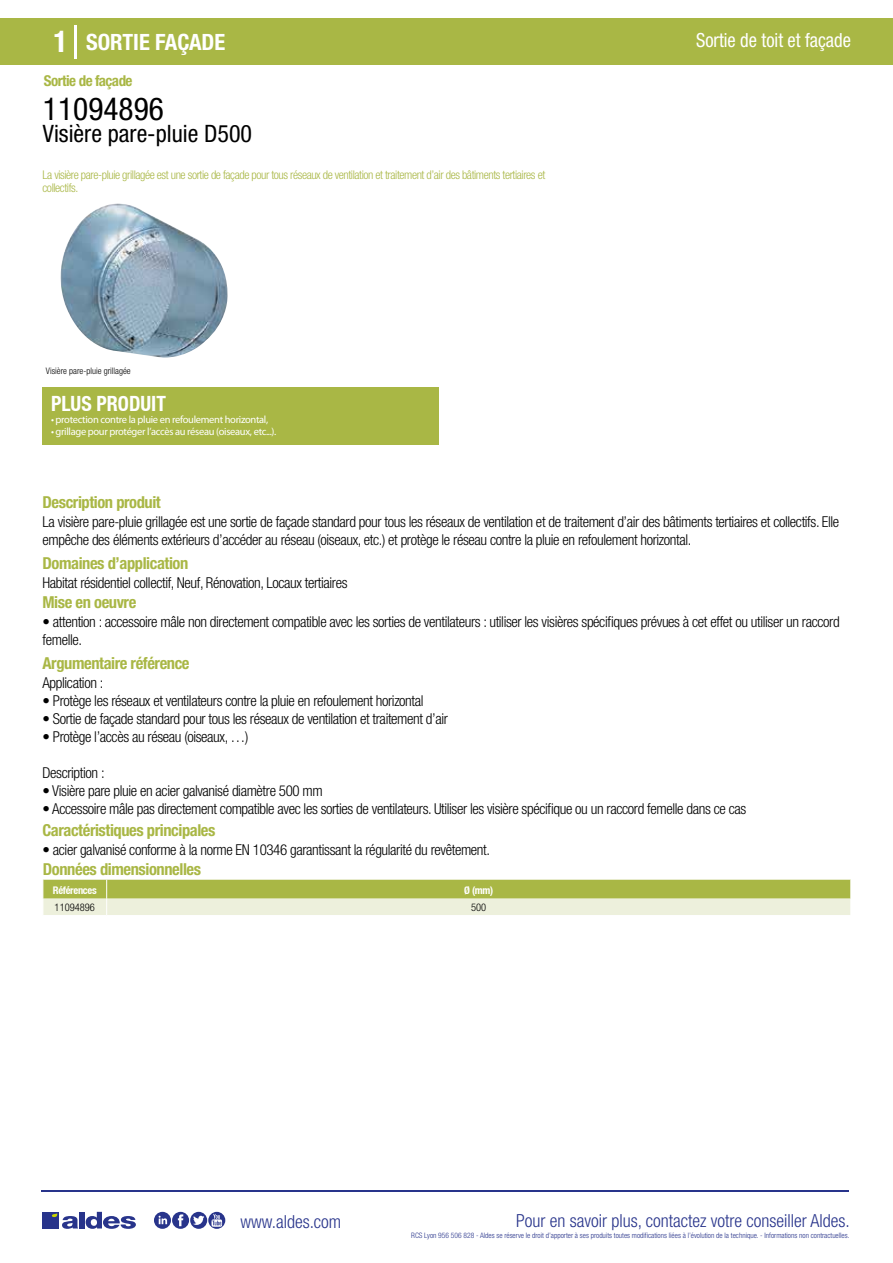
<style>
.page{position:relative;width:893px;height:1263px;background:#fff}
.page>*{position:absolute;margin:0;border:0;box-sizing:border-box;transform-origin:0 0}
.t1{font:condensed 31.5px "Helvetica Neue LT Std";color:#000}
.t2{font:condensed 24px "Helvetica Neue LT Std";color:#000}
.t3{font:700 condensed 22.5px "Helvetica Neue LT Std";color:#fff}
.t4{font:700 condensed 21px "Helvetica Neue";color:#fff;scale:.95 1}
.t5{font:condensed 19.5px "Helvetica Neue LT Std";color:#fff;scale:.95 1}
.t6{font:300 condensed 18px "Helvetica Neue";color:#28348b}
.t7{font:700 condensed 16.5px "Helvetica Neue LT Std";letter-spacing:-.025em;color:#a9b745}
.t8{font:300 condensed 15px/18px "Helvetica Neue LT Std";letter-spacing:-.025em;color:#000}
.t9{font:700 condensed 15px "Helvetica Neue LT Std";letter-spacing:-.035em;color:#a9b745}
.t10{font:300 condensed 12px/13.5px "Helvetica Neue LT Std";letter-spacing:-.035em;color:#a9b745}
.t11{font:10.5px "Myriad Pro";letter-spacing:-.03em;color:#fff}
.t12{font:700 condensed 10.5px "Helvetica Neue";letter-spacing:-.03em;color:#fff}
.t13{font:300 condensed 10.5px "Helvetica Neue";color:#000}
.t14{font:300 condensed 9px "Helvetica Neue";color:#000}
.t15{font:300 condensed 7.5px "Helvetica Neue";color:#28348b}
.s1{font-size:30px}
</style>
<div class="page">
<div style="left:0;top:18px;width:893px;height:46px;background:#a9b745"></div>
<div style="left:43px;top:387px;width:396px;height:57px;background:#a9b745"></div>
<hr style="left:74px;top:25px;width:2px;height:33px;background:#fff">
<svg style="left:60px;top:203px;width:168px;height:155px"></svg>
<svg style="left:43px;top:880px;width:808px;height:35px;background:#c9d28d"></svg>
<hr style="left:41px;top:1190px;width:808px;height:1px;background:#28348b">
<svg style="left:154px;top:1212px;width:71px;height:17px"></svg>
<div style="left:42px;top:1212px;width:17px;height:16px;background:#28348b"></div>
<div style="left:79px;top:1212px;width:5px;height:16px;background:#28348b"></div>
<svg style="left:86px;top:1212px;width:50px;height:17px"></svg>
<svg style="left:52px;top:1213px;width:26px;height:16px"></svg>
<h3 class="t3" style="left:54px;top:28px;width:173px"><span class="s1">1</span> SORTIE FAÇADE</h3>
<h3 class="t5" style="left:696px;top:29px;width:165px">Sortie de toit et façade</h3>
<p class="t9" style="left:44px;top:71px;width:90px">Sortie de façade</p>
<h1 class="t1" style="left:43px;top:91px;width:122px">11094896</h1>
<h2 class="t2" style="left:43px;top:120px;width:211px">Visière pare-pluie D500</h2>
<p class="t10" style="left:43px;top:167px;width:504px">La visière pare-pluie grillagée est une sortie de façade pour tous réseaux de ventilation et traitement d’air des bâtiments tertiaires et collectifs.</p>
<p class="t14" style="left:46px;top:365px;width:86px">Visière pare-pluie grillagée</p>
<h3 class="t4" style="left:51px;top:391px;width:122px">PLUS PRODUIT</h3>
<p class="t11" style="left:51px;top:413px;width:219px">• protection contre la pluie en refoulement horizontal,</p>
<p class="t11" style="left:51px;top:425px;width:227px">• grillage pour protéger l’accès au réseau (oiseaux, etc...).</p>
<p class="t7" style="left:43px;top:492px;width:120px">Description produit</p>
<p class="t8" style="left:43px;top:513px;width:798px">La visière pare-pluie grillagée est une sortie de façade standard pour tous les réseaux de ventilation et de traitement d’air des bâtiments tertiaires et collectifs. Elle empêche des éléments extérieurs d’accéder au réseau (oiseaux, etc.) et protège le réseau contre la pluie en refoulement horizontal.</p>
<p class="t8" style="left:43px;top:573px;width:307px">Habitat résidentiel collectif, Neuf, Rénovation, Locaux tertiaires</p>
<p class="t8" style="left:43px;top:613px;width:799px">• attention : accessoire mâle non directement compatible avec les sorties de ventilateurs : utiliser les visières spécifiques prévues à cet effet ou utiliser un raccord femelle.</p>
<p class="t7" style="left:43px;top:553px;width:147px">Domaines d’application</p>
<p class="t7" style="left:43px;top:592px;width:95px">Mise en oeuvre</p>
<p class="t7" style="left:43px;top:653px;width:149px">Argumentaire référence</p>
<p class="t8" style="left:43px;top:674px;width:62px">Application :</p>
<p class="t8" style="left:43px;top:692px;width:383px">• Protège les réseaux et ventilateurs contre la pluie en refoulement horizontal</p>
<p class="t8" style="left:43px;top:710px;width:407px">• Sortie de façade standard pour tous les réseaux de ventilation et traitement d’air</p>
<p class="t8" style="left:43px;top:728px;width:208px">• Protège l’accès au réseau (oiseaux, …)</p>
<p class="t8" style="left:43px;top:764px;width:64px">Description :</p>
<p class="t8" style="left:43px;top:782px;width:282px">• Visière pare pluie en acier galvanisé diamètre 500 mm</p>
<p class="t8" style="left:43px;top:800px;width:705px">• Accessoire mâle pas directement compatible avec les sorties de ventilateurs. Utiliser les visière spécifique ou un raccord femelle dans ce cas</p>
<p class="t7" style="left:43px;top:820px;width:174px">Caractéristiques principales</p>
<p class="t8" style="left:43px;top:841px;width:449px">• acier galvanisé conforme à la norme EN 10346 garantissant la régularité du revêtement.</p>
<p class="t7" style="left:43px;top:860px;width:160px">Données dimensionnelles</p>
<p class="t12" style="left:53px;top:884px;width:45px">Références</p>
<p class="t12" style="left:464px;top:884px;width:30px">Ø (mm)</p>
<p class="t13" style="left:55px;top:901px;width:42px">11094896</p>
<p class="t13" style="left:471px;top:901px;width:17px">500</p>
<p class="t6" style="left:240px;top:1211px;width:102px">www.aldes.com</p>
<p class="t6" style="left:516px;top:1211px;width:335px">Pour en savoir plus, contactez votre conseiller Aldes.</p>
<p class="t15" style="left:411px;top:1230px;width:440px">RCS Lyon 956 506 828 - Aldes se réserve le droit d’apporter à ses produits toutes modifications liées à l’évolution de la technique. - Informations non contractuelles.</p>
</div>
